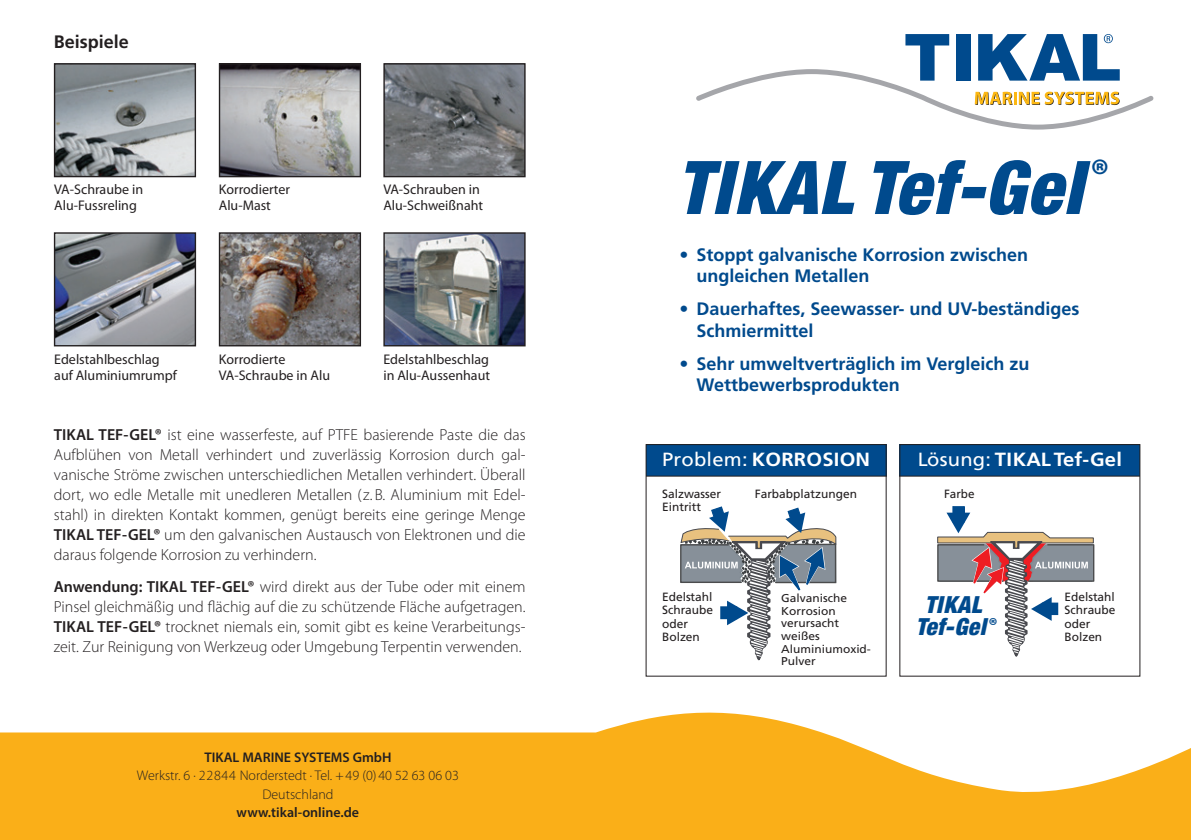
<style>
.page{position:relative;width:1191px;height:840px;background:#fff}
.page>*{position:absolute;margin:0;border:0;box-sizing:border-box;transform-origin:0 0}
.t1{font:italic 900 condensed 74px "Helvetica 97";color:#004a8d}
.t2{font:italic 900 condensed 23.4px/21.4px "Helvetica 97";color:#004a8d;text-align:center}
.t3{font:700 19px "Frutiger CE";letter-spacing:.01em;color:#fff;scale:1.06 1}
.t4{font:700 18px/21.6px "Frutiger CE";color:#004a8d}
.t5{font:700 18px "Frutiger CE";color:#231f20}
.t6{font:300 16px/20px "Myriad Pro";color:#231f20;text-align:justify}
.t7{font:14px/16px "Myriad Pro";color:#231f20}
.t8{font:300 14px "Myriad Pro";color:#231f20}
.t9{font:600 14px "Myriad Pro";color:#231f20}
.t10{font:12px "Frutiger CE";color:#231f20}
.t11{font:11.4px "Frutiger CE";color:#231f20;scale:1.05 1}
.s1{font-weight:600}
.s2{font-weight:400}
.s3{font-family:"Myriad Pro";font-weight:700;font-style:normal;font-stretch:normal;font-size:20.4px}
</style>
<div class="page">
<svg style="left:0;top:712px;width:1191px;height:127px;fill:#faaf18"></svg>
<img style="left:56px;top:65px;width:138px;height:110px">
<div style="left:54px;top:63px;width:142px;height:114px;border:1px solid #231f20"></div>
<img style="left:221px;top:65px;width:138px;height:110px">
<div style="left:219px;top:63px;width:142px;height:114px;border:1px solid #231f20"></div>
<img style="left:385px;top:65px;width:138px;height:110px">
<div style="left:383px;top:63px;width:142px;height:114px;border:1px solid #231f20"></div>
<img style="left:56px;top:234px;width:138px;height:110px">
<div style="left:54px;top:232px;width:142px;height:114px;border:1px solid #231f20"></div>
<img style="left:221px;top:234px;width:138px;height:110px">
<div style="left:219px;top:232px;width:142px;height:114px;border:1px solid #231f20"></div>
<img style="left:385px;top:234px;width:138px;height:110px">
<div style="left:383px;top:232px;width:142px;height:114px;border:1px solid #231f20"></div>
<svg style="left:696px;top:34px;width:457px;height:95px"></svg>
<div style="left:901px;top:446px;width:237px;height:30px;background:#004a8d"></div>
<div style="left:899px;top:444px;width:241px;height:232px;border:1px solid #231f20"></div>
<svg style="left:937px;top:506px;width:158px;height:151px"></svg>
<div style="left:647px;top:446px;width:237px;height:30px;background:#004a8d"></div>
<svg style="left:680px;top:506px;width:157px;height:155px"></svg>
<p class="t5" style="left:54px;top:31px;width:77px">Beispiele</p>
<p class="t7" style="left:54px;top:181px;width:90px">VA-Schraube in</p>
<p class="t7" style="left:54px;top:197px;width:84px">Alu-Fussreling</p>
<p class="t7" style="left:219px;top:181px;width:73px">Korrodierter</p>
<p class="t7" style="left:219px;top:197px;width:54px">Alu-Mast</p>
<p class="t7" style="left:383px;top:181px;width:98px">VA-Schrauben in</p>
<p class="t7" style="left:383px;top:197px;width:101px">Alu-Schweißnaht</p>
<p class="t7" style="left:54px;top:351px;width:107px">Edelstahlbeschlag</p>
<p class="t7" style="left:54px;top:367px;width:124px">auf Aluminiumrumpf</p>
<p class="t7" style="left:219px;top:351px;width:113px">Korrodierte<br>VA-Schraube in Alu</p>
<p class="t7" style="left:383px;top:351px;width:107px">Edelstahlbeschlag</p>
<p class="t7" style="left:383px;top:367px;width:108px">in Alu-Aussenhaut</p>
<p class="t6" style="left:54px;top:424px;width:473px"><span class="s1">TIKAL TEF-GEL®</span> ist eine wasserfeste, auf PTFE basierende Paste die das Aufblühen von Metall verhindert und zuverlässig Korrosion durch gal&shy;vanische Ströme zwischen unterschiedlichen Metallen verhindert. Überall dort, wo edle Metalle mit unedleren Metallen (z.B. Aluminium mit Edel&shy;stahl) in direkten Kontakt kommen, genügt bereits eine geringe Menge <span class="s1">TIKAL TEF-GEL®</span> um den galvanischen Austausch von Elektronen und die daraus folgende Korrosion zu verhindern.</p>
<p class="t6" style="left:54px;top:576px;width:473px"><span class="s1">Anwendung: TIKAL TEF-GEL®</span> wird direkt aus der Tube oder mit einem Pinsel gleichmäßig und flächig auf die zu schützende Fläche aufgetragen.<br><span class="s1">TIKAL TEF-GEL®</span> trocknet niemals ein, somit gibt es keine Verarbeitungs&shy;zeit. Zur Reinigung von Werkzeug oder Umgebung Terpentin verwenden.</p>
<p class="t9" style="left:204px;top:748px;width:189px">TIKAL MARINE SYSTEMS GmbH</p>
<p class="t8" style="left:137px;top:767px;width:323px">Werkstr. 6 · 22844 Norderstedt · Tel. +49 (0) 40 52 63 06 03</p>
<p class="t8" style="left:262px;top:785px;width:73px">Deutschland</p>
<p class="t9" style="left:237px;top:802px;width:124px">www.tikal-online.de</p>
<p class="t1" style="left:676px;top:142px;width:435px">TIKAL Tef-Gel<sup>®</sup></p>
<p class="t4" style="left:696px;top:243px;width:333px;text-indent:-17px">• Stoppt galvanische Korrosion zwischen ungleichen Metallen</p>
<p class="t4" style="left:696px;top:298px;width:385px;text-indent:-17px">• Dauerhaftes, Seewasser- und UV-beständiges<br>Schmiermittel</p>
<p class="t4" style="left:696px;top:352px;width:335px;text-indent:-17px">• Sehr umweltverträglich im Vergleich zu<br>Wettbewerbsprodukten</p>
<p class="t3" style="left:662px;top:448px;width:198px"><span class="s2">Problem:</span> KORROSION</p>
<p class="t10" style="left:662px;top:486px;width:61px">Salzwasser</p>
<p class="t10" style="left:662px;top:499px;width:41px">Eintritt</p>
<p class="t10" style="left:754px;top:486px;width:104px">Farbabplatzungen</p>
<p class="t10" style="left:662px;top:589px;width:52px">Edelstahl</p>
<p class="t10" style="left:662px;top:602px;width:53px">Schraube</p>
<p class="t10" style="left:662px;top:616px;width:27px">oder</p>
<p class="t10" style="left:662px;top:629px;width:39px">Bolzen</p>
<p class="t11" style="left:781px;top:591px;width:64px">Galvanische</p>
<p class="t11" style="left:781px;top:604px;width:53px">Korrosion</p>
<p class="t11" style="left:781px;top:616px;width:57px">verursacht</p>
<p class="t11" style="left:781px;top:629px;width:38px">weißes</p>
<p class="t11" style="left:781px;top:641px;width:87px">Aluminiumoxid-</p>
<p class="t11" style="left:781px;top:654px;width:34px">Pulver</p>
<p class="t3" style="left:917px;top:448px;width:194px"><span class="s2">Lösung:</span> TIKAL Tef-Gel</p>
<p class="t10" style="left:944px;top:486px;width:32px">Farbe</p>
<p class="t2" style="left:915px;top:593px;width:83px">TIKAL<br>Tef-Gel<span class="s3">®</span></p>
<p class="t10" style="left:1064px;top:589px;width:52px">Edelstahl</p>
<p class="t10" style="left:1064px;top:602px;width:53px">Schraube</p>
<p class="t10" style="left:1064px;top:616px;width:27px">oder</p>
<p class="t10" style="left:1064px;top:629px;width:39px">Bolzen</p>
</div>
